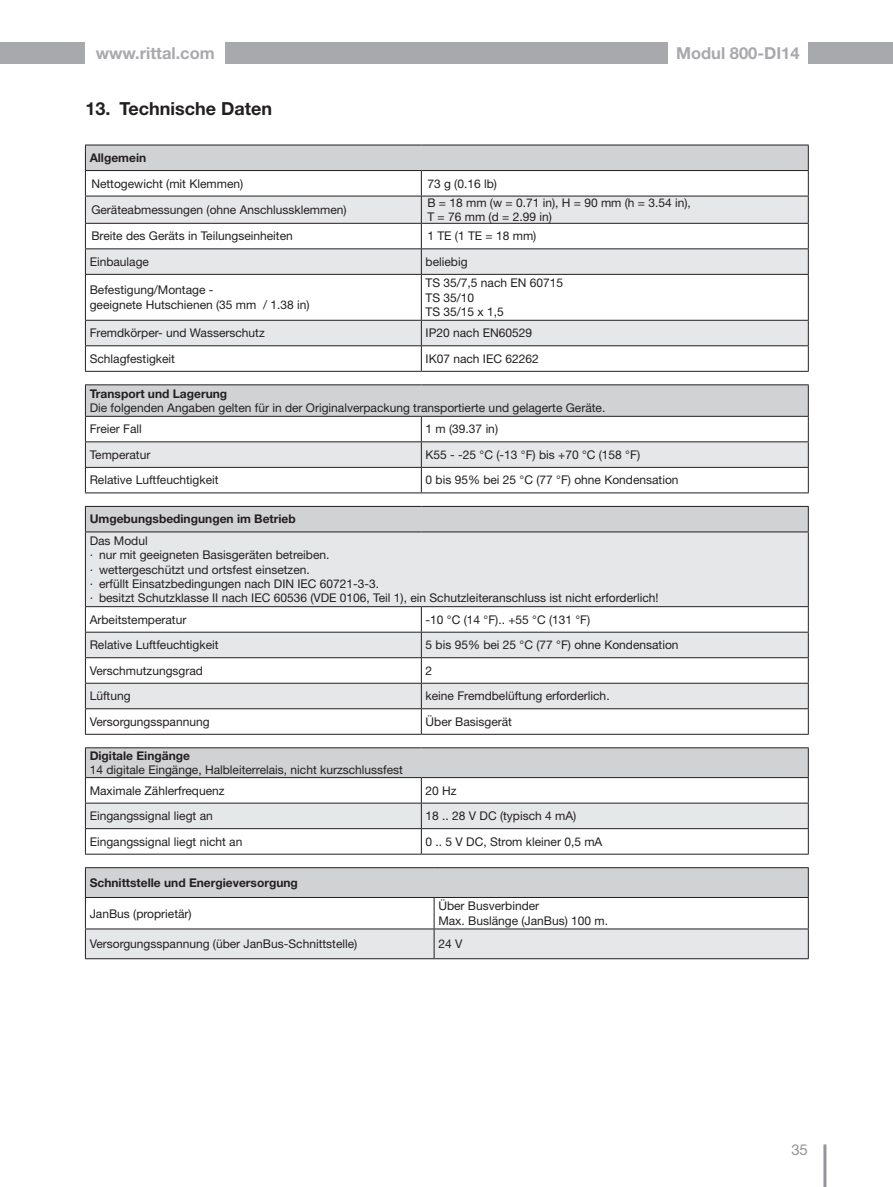
<style>
.page{position:relative;width:893px;height:1187px;background:#fff}
.page>*{position:absolute;margin:0;border:0;box-sizing:border-box;transform-origin:0 0}
.t1{font:700 18px "Helvetica Neue LT Pro";color:#231f20}
.t2{font:700 16.5px "Helvetica Neue LT Pro";color:#a8a9ad}
.t3{font:15px "Helvetica Neue LT Pro";color:#939598}
._18_8pt-Links{font:12px/14.4px "Helvetica Neue LT Pro";color:#231f20}
._18_Tab-Text__8pt__links__FETT{font:700 12px "Helvetica Neue LT Pro";color:#231f20}
._8pt-Links{font:12px "Helvetica Neue LT Pro";color:#231f20}
</style>
<div class="page">
<hr style="left:823px;top:1144px;width:3px;height:42px;background:#939598">
<div style="left:225px;top:43px;width:443px;height:21px;background:#a8a9ad"></div>
<div style="left:808px;top:43px;width:85px;height:21px;background:#a8a9ad"></div>
<div style="left:0;top:43px;width:85px;height:21px;background:#a8a9ad"></div>
<svg style="left:86px;top:275px;width:722px;height:45px"></svg>
<svg style="left:85px;top:145px;width:724px;height:129px"></svg>
<hr style="left:85px;top:274px;width:336px;height:1px;background:#231f20">
<hr style="left:85px;top:275px;width:1px;height:45px;background:#231f20">
<hr style="left:421px;top:274px;width:388px;height:1px;background:#231f20">
<hr style="left:421px;top:275px;width:1px;height:45px;background:#231f20">
<hr style="left:808px;top:275px;width:1px;height:45px;background:#231f20">
<svg style="left:85px;top:320px;width:724px;height:51px"></svg>
<hr style="left:85px;top:371px;width:336px;height:1px;background:#231f20">
<hr style="left:421px;top:371px;width:388px;height:1px;background:#231f20">
<div style="left:85px;top:506px;width:723px;height:26px;background:#d1d2d4"></div>
<div style="left:86px;top:532px;width:722px;height:74px;background:#e6e7e9"></div>
<hr style="left:85px;top:506px;width:336px;height:1px;background:#231f20">
<svg style="left:85px;top:506px;width:1px;height:25px"></svg>
<hr style="left:421px;top:506px;width:388px;height:1px;background:#231f20">
<svg style="left:808px;top:506px;width:1px;height:25px"></svg>
<hr style="left:85px;top:531px;width:336px;height:1px;background:#231f20">
<hr style="left:85px;top:532px;width:1px;height:74px;background:#231f20">
<hr style="left:421px;top:531px;width:388px;height:1px;background:#231f20">
<hr style="left:808px;top:532px;width:1px;height:74px;background:#231f20">
<svg style="left:85px;top:606px;width:724px;height:127px"></svg>
<hr style="left:85px;top:733px;width:336px;height:1px;background:#231f20">
<hr style="left:421px;top:733px;width:388px;height:1px;background:#231f20">
<div style="left:85px;top:385px;width:723px;height:31px;background:#d1d2d4"></div>
<hr style="left:85px;top:384px;width:336px;height:1px;background:#231f20">
<hr style="left:85px;top:385px;width:1px;height:31px;background:#231f20">
<hr style="left:421px;top:384px;width:388px;height:1px;background:#231f20">
<hr style="left:808px;top:385px;width:1px;height:31px;background:#231f20">
<svg style="left:85px;top:416px;width:724px;height:76px"></svg>
<hr style="left:85px;top:492px;width:336px;height:1px;background:#231f20">
<hr style="left:421px;top:492px;width:388px;height:1px;background:#231f20">
<hr style="left:85px;top:747px;width:336px;height:1px;background:#231f20">
<hr style="left:421px;top:747px;width:388px;height:1px;background:#231f20">
<svg style="left:85px;top:748px;width:724px;height:105px"></svg>
<hr style="left:85px;top:853px;width:336px;height:1px;background:#231f20">
<hr style="left:421px;top:853px;width:388px;height:1px;background:#231f20">
<hr style="left:85px;top:867px;width:349px;height:1px;background:#231f20">
<hr style="left:434px;top:867px;width:375px;height:1px;background:#231f20">
<svg style="left:85px;top:868px;width:724px;height:90px"></svg>
<hr style="left:85px;top:958px;width:349px;height:1px;background:#231f20">
<hr style="left:434px;top:958px;width:375px;height:1px;background:#231f20">
<h2 class="t2" style="left:96px;top:42px;width:121px">www.rittal.com</h2>
<h2 class="t2" style="left:676px;top:42px;width:125px">Modul 800-DI14</h2>
<p class="t1" style="left:85px;top:97px;width:188px">13. Technische Daten</p>
<p class="_18_Tab-Text__8pt__links__FETT" style="left:90px;top:150px;width:58px">Allgemein</p>
<p class="_18_8pt-Links" style="left:91px;top:176px;width:153px">Nettogewicht (mit Klemmen)</p>
<p class="_18_8pt-Links" style="left:427px;top:176px;width:71px">73 g (0.16 lb)</p>
<p class="_18_8pt-Links" style="left:91px;top:202px;width:257px">Geräteabmessungen (ohne Anschlussklemmen)</p>
<p class="_18_8pt-Links" style="left:427px;top:195px;width:265px">B = 18 mm (w = 0.71 in), H = 90 mm (h = 3.54 in),<br>T = 76 mm (d = 2.99 in)</p>
<p class="_18_8pt-Links" style="left:91px;top:228px;width:203px">Breite des Geräts in Teilungseinheiten</p>
<p class="_18_8pt-Links" style="left:427px;top:228px;width:111px">1 TE (1 TE = 18 mm)</p>
<p class="_18_8pt-Links" style="left:90px;top:254px;width:61px">Einbaulage</p>
<p class="_18_8pt-Links" style="left:426px;top:254px;width:43px">beliebig</p>
<p class="_18_8pt-Links" style="left:90px;top:282px;width:221px">Befestigung/Montage -<br>geeignete Hutschienen (35 mm / 1.38 in)</p>
<p class="_18_8pt-Links" style="left:426px;top:275px;width:139px">TS 35/7,5 nach EN 60715</p>
<p class="_18_8pt-Links" style="left:426px;top:290px;width:50px">TS 35/10</p>
<p class="_18_8pt-Links" style="left:426px;top:304px;width:80px">TS 35/15 x 1,5</p>
<p class="_18_8pt-Links" style="left:90px;top:325px;width:177px">Fremdkörper- und Wasserschutz</p>
<p class="_18_8pt-Links" style="left:426px;top:325px;width:108px">IP20 nach EN60529</p>
<p class="_18_8pt-Links" style="left:90px;top:351px;width:87px">Schlagfestigkeit</p>
<p class="_18_8pt-Links" style="left:426px;top:351px;width:115px">IK07 nach IEC 62262</p>
<p class="_18_Tab-Text__8pt__links__FETT" style="left:90px;top:386px;width:139px">Transport und Lagerung</p>
<p class="_18_8pt-Links" style="left:90px;top:400px;width:517px">Die folgenden Angaben gelten für in der Originalverpackung transportierte und gelagerte Geräte.</p>
<p class="_18_8pt-Links" style="left:90px;top:421px;width:54px">Freier Fall</p>
<p class="_18_8pt-Links" style="left:426px;top:421px;width:74px">1 m (39.37 in)</p>
<p class="_18_8pt-Links" style="left:90px;top:447px;width:62px">Temperatur</p>
<p class="_18_8pt-Links" style="left:426px;top:447px;width:216px">K55 - -25 °C (-13 °F) bis +70 °C (158 °F)</p>
<p class="_18_8pt-Links" style="left:90px;top:472px;width:130px">Relative Luftfeuchtigkeit</p>
<p class="_18_8pt-Links" style="left:426px;top:472px;width:255px">0 bis 95% bei 25 °C (77 °F) ohne Kondensation</p>
<p class="_18_Tab-Text__8pt__links__FETT" style="left:90px;top:511px;width:208px">Umgebungsbedingungen im Betrieb</p>
<p class="_18_8pt-Links" style="left:90px;top:533px;width:60px">Das Modul</p>
<p class="_18_8pt-Links" style="left:90px;top:547px;width:241px">· nur mit geeigneten Basisgeräten betreiben.</p>
<p class="_18_8pt-Links" style="left:90px;top:562px;width:222px">· wettergeschützt und ortsfest einsetzen.</p>
<p class="_18_8pt-Links" style="left:90px;top:576px;width:291px">· erfüllt Einsatzbedingungen nach DIN IEC 60721-3-3.</p>
<p class="_18_8pt-Links" style="left:90px;top:590px;width:570px">· besitzt Schutzklasse II nach IEC 60536 (VDE 0106, Teil 1), ein Schutzleiteranschluss ist nicht erforderlich!</p>
<p class="_18_8pt-Links" style="left:90px;top:612px;width:98px">Arbeitstemperatur</p>
<p class="_18_8pt-Links" style="left:426px;top:612px;width:166px">-10 °C (14 °F).. +55 °C (131 °F)</p>
<p class="_18_8pt-Links" style="left:90px;top:637px;width:130px">Relative Luftfeuchtigkeit</p>
<p class="_18_8pt-Links" style="left:426px;top:637px;width:255px">5 bis 95% bei 25 °C (77 °F) ohne Kondensation</p>
<p class="_18_8pt-Links" style="left:90px;top:663px;width:115px">Verschmutzungsgrad</p>
<p class="_18_8pt-Links" style="left:426px;top:663px;width:8px">2</p>
<p class="_18_8pt-Links" style="left:90px;top:688px;width:42px">Lüftung</p>
<p class="_18_8pt-Links" style="left:426px;top:688px;width:186px">keine Fremdbelüftung erforderlich.</p>
<p class="_18_8pt-Links" style="left:90px;top:714px;width:121px">Versorgungsspannung</p>
<p class="_18_8pt-Links" style="left:426px;top:714px;width:88px">Über Basisgerät</p>
<p class="_18_Tab-Text__8pt__links__FETT" style="left:90px;top:748px;width:102px">Digitale Eingänge</p>
<p class="_18_8pt-Links" style="left:90px;top:762px;width:315px">14 digitale Eingänge, Halbleiterrelais, nicht kurzschlussfest</p>
<p class="_18_8pt-Links" style="left:90px;top:782px;width:136px">Maximale Zählerfrequenz</p>
<p class="_18_8pt-Links" style="left:426px;top:782px;width:33px">20 Hz</p>
<p class="_18_8pt-Links" style="left:90px;top:808px;width:125px">Eingangssignal liegt an</p>
<p class="_18_8pt-Links" style="left:426px;top:808px;width:152px">18 .. 28 V DC (typisch 4 mA)</p>
<p class="_18_8pt-Links" style="left:90px;top:833px;width:154px">Eingangssignal liegt nicht an</p>
<p class="_18_8pt-Links" style="left:426px;top:833px;width:178px">0 .. 5 V DC, Strom kleiner 0,5 mA</p>
<p class="_18_Tab-Text__8pt__links__FETT" style="left:90px;top:875px;width:210px">Schnittstelle und Energieversorgung</p>
<p class="_8pt-Links" style="left:90px;top:905px;width:104px">JanBus (proprietär)</p>
<p class="_8pt-Links" style="left:438px;top:898px;width:102px">Über Busverbinder</p>
<p class="_8pt-Links" style="left:438px;top:912px;width:171px">Max. Buslänge (JanBus) 100 m.</p>
<p class="_8pt-Links" style="left:90px;top:936px;width:269px">Versorgungsspannung (über JanBus-Schnittstelle)</p>
<p class="_8pt-Links" style="left:438px;top:936px;width:26px">24 V</p>
<p class="t3" style="left:791px;top:1140px;width:18px">35</p>
</div>
